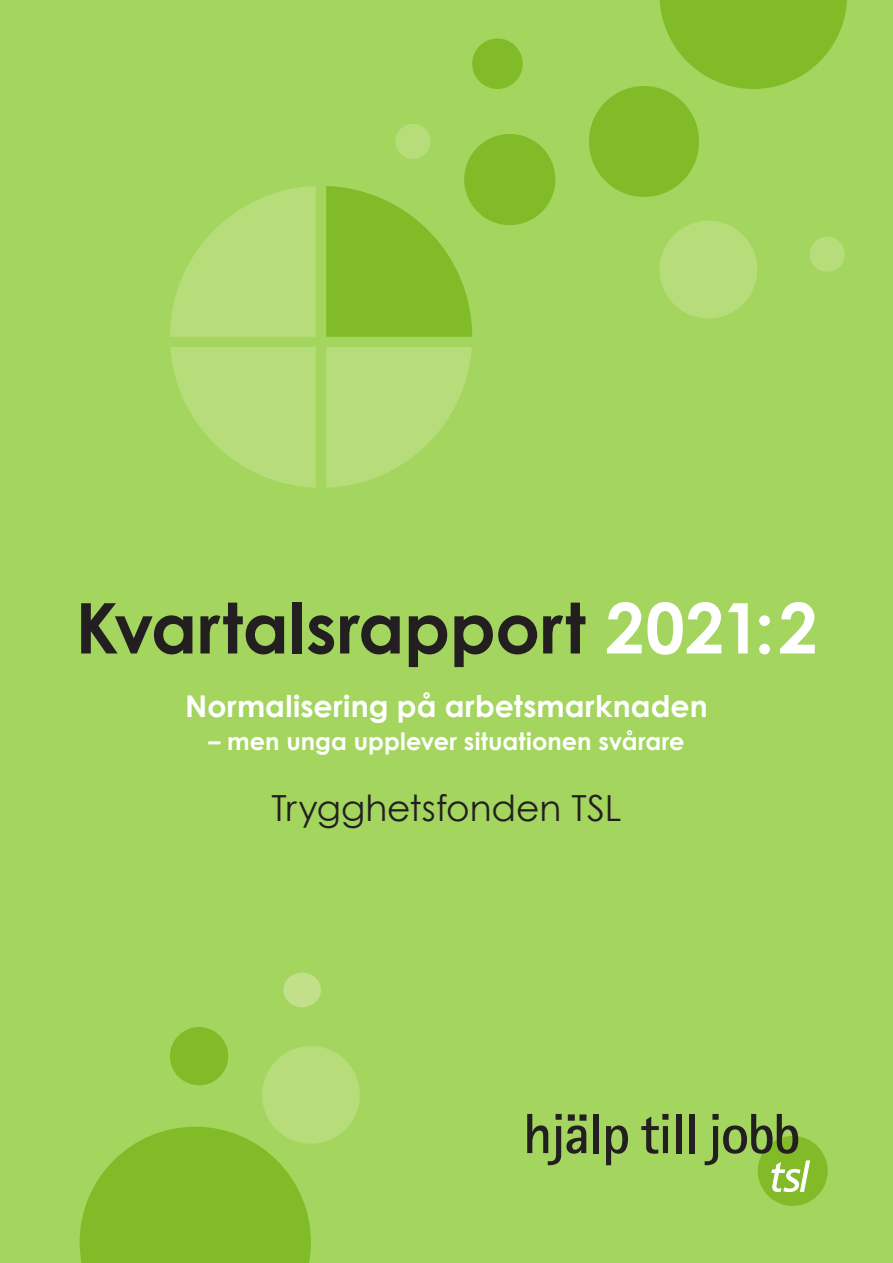
<style>
.page{position:relative;width:893px;height:1263px;background:#a3d55f}
.page>*{position:absolute;margin:0;border:0;box-sizing:border-box;transform-origin:0 0}
.t1{font:700 69.9px "Century Gothic";color:#231f20}
.t2{font:36px "Century Gothic";color:#231f20}
.t3{font:700 30px "Century Gothic";letter-spacing:.005em;color:#fff}
.t4{font:700 24px "Century Gothic";color:#fff}
.s1{color:#fff}
</style>
<div class="page">
<div style="left:758px;top:1136px;width:70px;height:70px;background:#82bb27;border-radius:50%"></div>
<svg style="left:527px;top:1114px;width:59px;height:51px"></svg>
<div style="left:593px;top:1114px;width:6px;height:39px;background:#231f20"></div>
<svg style="left:606px;top:1125px;width:22px;height:40px"></svg>
<svg style="left:641px;top:1114px;width:27px;height:40px"></svg>
<div style="left:676px;top:1114px;width:5px;height:39px;background:#231f20"></div>
<div style="left:689px;top:1114px;width:5px;height:39px;background:#231f20"></div>
<svg style="left:705px;top:1114px;width:105px;height:78px"></svg>
<svg style="left:660px;top:0;width:187px;height:89px"></svg>
<div style="left:472px;top:38px;width:51px;height:51px;background:#81bb27;border-radius:50%"></div>
<div style="left:589px;top:86px;width:110px;height:111px;background:#81bb27;border-radius:50%"></div>
<svg style="left:80px;top:1127px;width:231px;height:136px"></svg>
<div style="left:283px;top:972px;width:38px;height:35px;background:#c1e089;border-radius:50%"></div>
<div style="left:810px;top:237px;width:35px;height:35px;background:#b6dd7a;border-radius:50%"></div>
<div style="left:170px;top:1027px;width:58px;height:58px;background:#81bb27;border-radius:50%"></div>
<div style="left:464px;top:134px;width:91px;height:91px;background:#81bb27;border-radius:50%"></div>
<div style="left:395px;top:124px;width:36px;height:35px;background:#b6dd7a;border-radius:50%"></div>
<div style="left:262px;top:1046px;width:98px;height:98px;background:#b6dd7a;border-radius:50%"></div>
<svg style="left:326px;top:186px;width:146px;height:151px"></svg>
<svg style="left:326px;top:347px;width:146px;height:141px"></svg>
<svg style="left:170px;top:347px;width:146px;height:141px"></svg>
<svg style="left:170px;top:186px;width:146px;height:151px"></svg>
<div style="left:660px;top:221px;width:97px;height:97px;background:#b6dd7a;border-radius:50%"></div>
<h1 class="t1" style="left:75px;top:584px;width:744px">Kvartalsrapport <span class="s1">2021:2</span></h1>
<p class="t3" style="left:185px;top:687px;width:524px">Normalisering på arbetsmarknaden</p>
<p class="t4" style="left:209px;top:726px;width:477px">– men unga upplever situationen svårare</p>
<h2 class="t2" style="left:272px;top:786px;width:351px">Trygghetsfonden TSL</h2>
</div>
